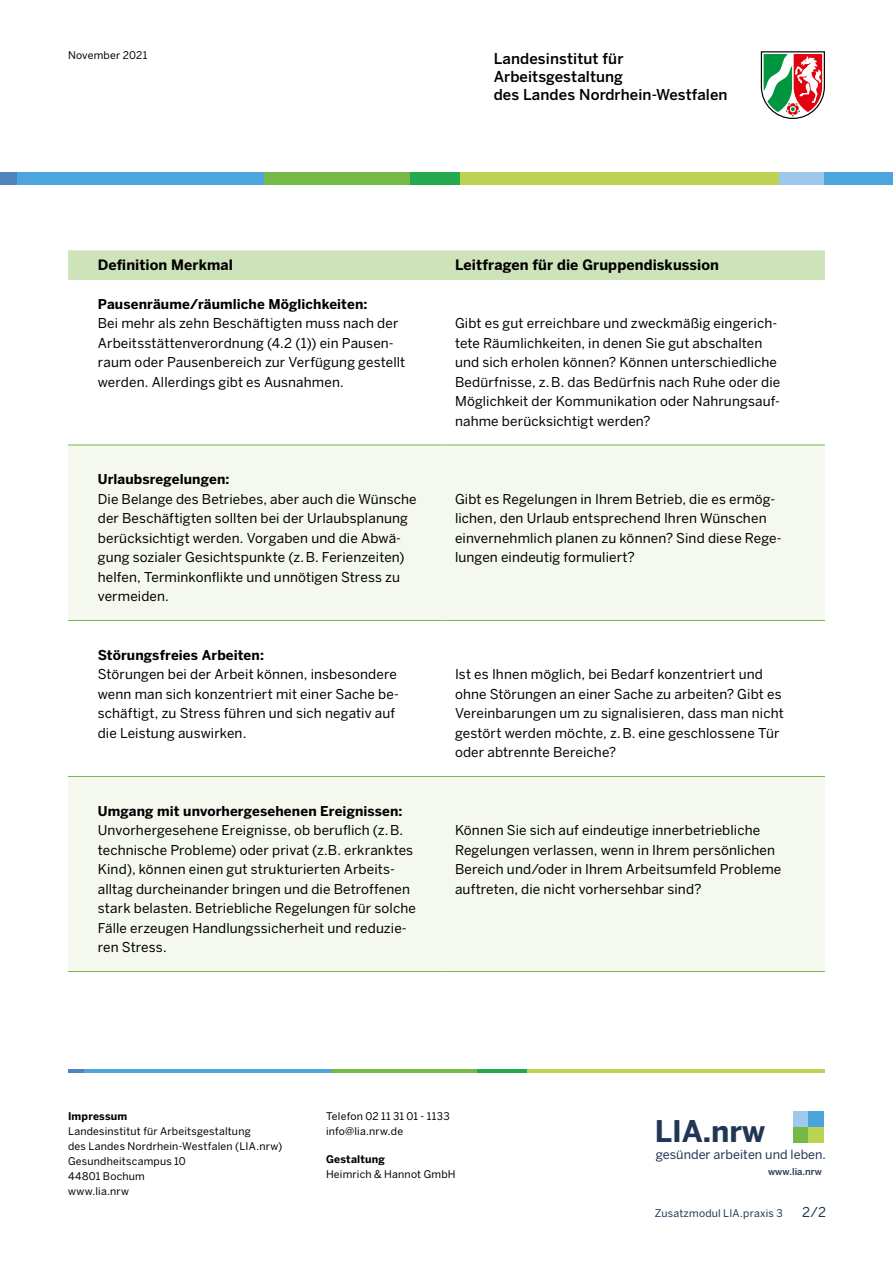
<style>
.page{position:relative;width:893px;height:1263px;background:#fff}
.page>*{position:absolute;margin:0;border:0;box-sizing:border-box;transform-origin:0 0}
.t1{font:700 29.7px "Benton Sans";color:#203654}
.t2{font:500 15px/17.9px "Benton Sans";letter-spacing:.005em;color:#000}
.t3{font:700 14.25px "Benton Sans";letter-spacing:.005em;color:#000}
.t4{font:13.5px/19.5px "Benton Sans";letter-spacing:.01em;color:#000}
.t5{font:700 13.5px "Benton Sans";letter-spacing:.01em;color:#000}
.t6{font:13.5px "Benton Sans";color:#203654}
.t7{font:12.6px "Benton Sans";color:#203654}
.t8{font:10.5px/15px "Benton Sans";letter-spacing:.02em;color:#000}
.t9{font:10.5px "Benton Sans";letter-spacing:.015em;color:#203654}
.t10{font:700 10.5px "Benton Sans";letter-spacing:.02em;color:#000}
.t11{font:500 9.45px "Benton Sans";color:#203654}
</style>
<div class="page">
<svg style="left:761px;top:51px;width:64px;height:68px"></svg>
<hr style="left:82px;top:1069px;width:249px;height:3px;background:#4ca5dd">
<hr style="left:331px;top:1069px;width:146px;height:3px;background:#75b946">
<hr style="left:477px;top:1069px;width:51px;height:3px;background:#24a951">
<hr style="left:528px;top:1069px;width:297px;height:3px;background:#bdd250">
<hr style="left:68px;top:1069px;width:16px;height:3px;background:#5082be">
<div style="left:771px;top:172px;width:54px;height:12px;background:#9dc8ec"></div>
<div style="left:15px;top:172px;width:249px;height:12px;background:#4ca5dd"></div>
<div style="left:264px;top:172px;width:146px;height:12px;background:#75b946"></div>
<div style="left:410px;top:172px;width:51px;height:12px;background:#24a951"></div>
<div style="left:461px;top:172px;width:318px;height:12px;background:#bdd250"></div>
<div style="left:825px;top:172px;width:68px;height:12px;background:#4ca5dd"></div>
<div style="left:0;top:172px;width:17px;height:12px;background:#5082be"></div>
<div style="left:793px;top:1111px;width:15px;height:15px;background:#9ec9ec"></div>
<div style="left:808px;top:1111px;width:16px;height:15px;background:#4ba5dd"></div>
<div style="left:793px;top:1126px;width:15px;height:16px;background:#74b846"></div>
<div style="left:808px;top:1126px;width:16px;height:16px;background:#bcd252"></div>
<div style="left:68px;top:250px;width:757px;height:30px;background:#cfe3ba"></div>
<svg style="left:68px;top:446px;width:757px;height:525px;fill:#f4f8ef"></svg>
<hr style="left:68px;top:445px;width:378px;height:1px;background:#75b946">
<hr style="left:446px;top:445px;width:379px;height:1px;background:#75b946">
<hr style="left:68px;top:620px;width:378px;height:1px;background:#75b946">
<hr style="left:446px;top:620px;width:379px;height:1px;background:#75b946">
<hr style="left:68px;top:776px;width:378px;height:1px;background:#75b946">
<hr style="left:446px;top:776px;width:379px;height:1px;background:#75b946">
<hr style="left:68px;top:971px;width:378px;height:1px;background:#75b946">
<hr style="left:446px;top:971px;width:379px;height:1px;background:#75b946">
<p class="t8" style="left:68px;top:48px;width:81px">November 2021</p>
<p class="t2" style="left:494px;top:50px;width:235px">Landesinstitut für<br>Arbeitsgestaltung<br>des Landes Nordrhein-Westfalen</p>
<p class="t3" style="left:98px;top:256px;width:137px">Definition Merkmal</p>
<p class="t3" style="left:455px;top:256px;width:266px">Leitfragen für die Gruppendiskussion</p>
<p class="t5" style="left:98px;top:296px;width:271px">Pausenräume/räumliche Möglichkeiten:</p>
<p class="t4" style="left:98px;top:313px;width:309px">Bei mehr als zehn Beschäftigten muss nach der Arbeitsstättenverordnung (4.2 (1)) ein Pausen&shy;raum oder Pausenbereich zur Verfügung gestellt werden. Allerdings gibt es Ausnahmen.</p>
<p class="t4" style="left:455px;top:313px;width:327px">Gibt es gut erreichbare und zweckmäßig eingerich&shy;tete Räumlichkeiten, in denen Sie gut abschalten und sich erholen können? Können unterschiedliche Bedürfnisse, z.B. das Bedürfnis nach Ruhe oder die Möglichkeit der Kommunikation oder Nahrungsauf&shy;nahme berücksichtigt werden?</p>
<p class="t5" style="left:98px;top:471px;width:133px">Urlaubsregelungen:</p>
<p class="t4" style="left:98px;top:489px;width:320px">Die Belange des Betriebes, aber auch die Wünsche der Beschäftigten sollten bei der Urlaubsplanung berücksichtigt werden. Vorgaben und die Abwä&shy;gung sozialer Gesichtspunkte (z.B. Ferienzeiten) helfen, Terminkonflikte und unnötigen Stress zu vermeiden.</p>
<p class="t4" style="left:455px;top:489px;width:328px">Gibt es Regelungen in Ihrem Betrieb, die es ermög&shy;lichen, den Urlaub entsprechend Ihren Wünschen einvernehmlich planen zu können? Sind diese Rege&shy;lungen eindeutig formuliert?</p>
<p class="t5" style="left:98px;top:647px;width:168px">Störungsfreies Arbeiten:</p>
<p class="t4" style="left:98px;top:664px;width:303px">Störungen bei der Arbeit können, insbesondere wenn man sich konzentriert mit einer Sache be&shy;schäftigt, zu Stress führen und sich negativ auf die Leistung auswirken.</p>
<p class="t4" style="left:455px;top:664px;width:330px">Ist es Ihnen möglich, bei Bedarf konzentriert und ohne Störungen an einer Sache zu arbeiten? Gibt es Vereinbarungen um zu signalisieren, dass man nicht gestört werden möchte, z.B. eine geschlossene Tür oder abtrennte Bereiche?</p>
<p class="t5" style="left:98px;top:803px;width:306px">Umgang mit unvorhergesehenen Ereignissen:</p>
<p class="t4" style="left:98px;top:820px;width:320px">Unvorhergesehene Ereignisse, ob beruflich (z.B. technische Probleme) oder privat (z.B. erkranktes Kind), können einen gut strukturierten Arbeits&shy;alltag durcheinander bringen und die Betroffenen stark belasten. Betriebliche Regelungen für solche Fälle erzeugen Handlungssicherheit und reduzie&shy;ren Stress.</p>
<p class="t4" style="left:455px;top:820px;width:328px">Können Sie sich auf eindeutige innerbetriebliche Regelungen verlassen, wenn in Ihrem persönlichen Bereich und/oder in Ihrem Arbeitsumfeld Probleme auftreten, die nicht vorhersehbar sind?</p>
<p class="t10" style="left:68px;top:1110px;width:61px">Impressum</p>
<p class="t8" style="left:68px;top:1123px;width:216px">Landesinstitut für Arbeitsgestaltung<br>des Landes Nordrhein-Westfalen (LIA.nrw)<br>Gesundheitscampus 10<br>44801 Bochum<br>www.lia.nrw</p>
<p class="t8" style="left:326px;top:1108px;width:125px">Telefon 02 11 31 01 - 1133 info@lia.nrw.de</p>
<p class="t10" style="left:326px;top:1152px;width:60px">Gestaltung</p>
<p class="t8" style="left:326px;top:1166px;width:131px">Heimrich &amp; Hannot GmbH</p>
<h1 class="t1" style="left:655px;top:1114px;width:112px">LIA.nrw</h1>
<p class="t7" style="left:656px;top:1147px;width:172px">gesünder arbeiten und leben.</p>
<p class="t11" style="left:768px;top:1166px;width:55px">www.lia.nrw</p>
<p class="t9" style="left:655px;top:1207px;width:130px">Zusatzmodul LIA.praxis 3</p>
<p class="t6" style="left:802px;top:1204px;width:25px">2/2</p>
</div>
